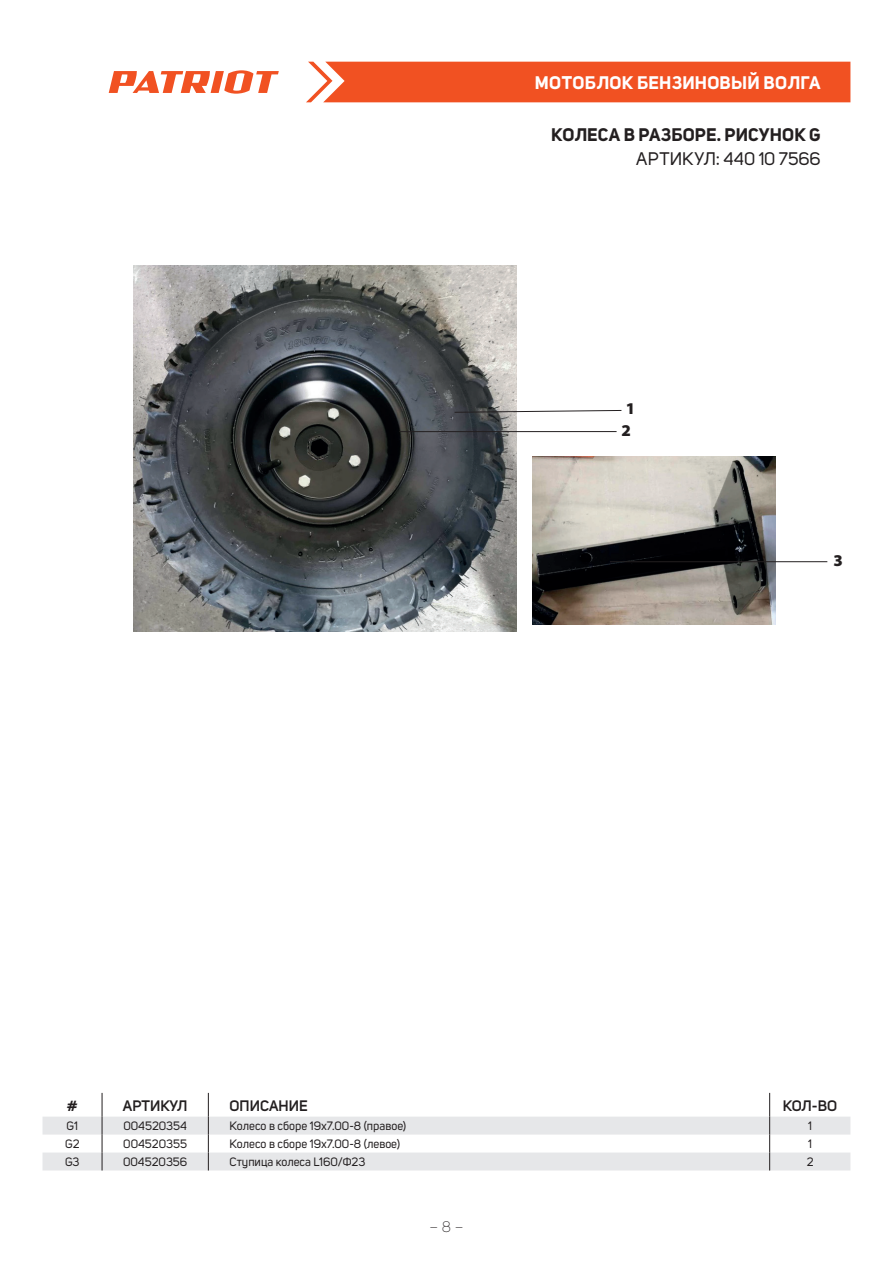
<style>
.page{position:relative;width:893px;height:1263px;background:#fff}
.page>*{position:absolute;margin:0;border:0;box-sizing:border-box;transform-origin:0 0}
.t1{font:700 18px "Uni Sans";letter-spacing:.015em;color:#fff}
.t2{font:700 18px "Uni Sans";letter-spacing:.005em;color:#231f20}
.t3{font:18px "Uni Sans";color:#231f20}
.t4{font:900 16.5px/21.5px "Myriad Pro";color:#231f20}
.t5{font:600 15px "Uni Sans";color:#231f20}
.t6{font:300 15px "Uni Sans";color:#231f20}
.t7{font:12px "Uni Sans";color:#231f20}
</style>
<div class="page">
<div style="left:306px;top:62px;width:544px;height:40px;background:#f15122"></div>
<svg style="left:109px;top:70px;width:170px;height:24px"></svg>
<img style="left:134px;top:265px;width:382px;height:366px">
<img style="left:533px;top:456px;width:243px;height:169px">
<svg style="left:454px;top:410px;width:168px;height:3px"></svg>
<hr style="left:399px;top:431px;width:218px;height:1px;background:#231f20">
<hr style="left:610px;top:561px;width:217px;height:1px;background:#231f20">
<svg style="left:43px;top:1093px;width:807px;height:77px"></svg>
<h1 class="t1" style="left:535px;top:72px;width:287px">МОТОБЛОК БЕНЗИНОВЫЙ ВОЛГА</h1>
<h1 class="t2" style="left:551px;top:123px;width:271px">КОЛЕСА В РАЗБОРЕ. РИСУНОК G</h1>
<h1 class="t3" style="left:636px;top:148px;width:186px">АРТИКУЛ: 440 10 7566</h1>
<h2 class="t4" style="left:621px;top:397px;width:15px">1<br>2</h2>
<h2 class="t4" style="left:833px;top:549px;width:11px">3</h2>
<p class="t5" style="left:67px;top:1096px;width:12px">#</p>
<p class="t5" style="left:123px;top:1096px;width:66px">АРТИКУЛ</p>
<p class="t5" style="left:230px;top:1096px;width:80px">ОПИСАНИЕ</p>
<p class="t5" style="left:783px;top:1096px;width:56px">КОЛ-ВО</p>
<p class="t7" style="left:67px;top:1119px;width:13px">G1</p>
<p class="t7" style="left:123px;top:1119px;width:65px">004520354</p>
<p class="t7" style="left:230px;top:1119px;width:178px">Колесо в сборе 19х7.00-8 (правое)</p>
<p class="t7" style="left:808px;top:1119px;width:5px">1</p>
<p class="t7" style="left:65px;top:1137px;width:16px">G2</p>
<p class="t7" style="left:123px;top:1137px;width:65px">004520355</p>
<p class="t7" style="left:230px;top:1137px;width:172px">Колесо в сборе 19х7.00-8 (левое)</p>
<p class="t7" style="left:808px;top:1137px;width:5px">1</p>
<p class="t7" style="left:65px;top:1155px;width:16px">G3</p>
<p class="t7" style="left:123px;top:1155px;width:66px">004520356</p>
<p class="t7" style="left:230px;top:1155px;width:137px">Ступица колеса L160/Ф23</p>
<p class="t7" style="left:807px;top:1155px;width:8px">2</p>
<p class="t6" style="left:430px;top:1218px;width:35px">– 8 –</p>
</div>
